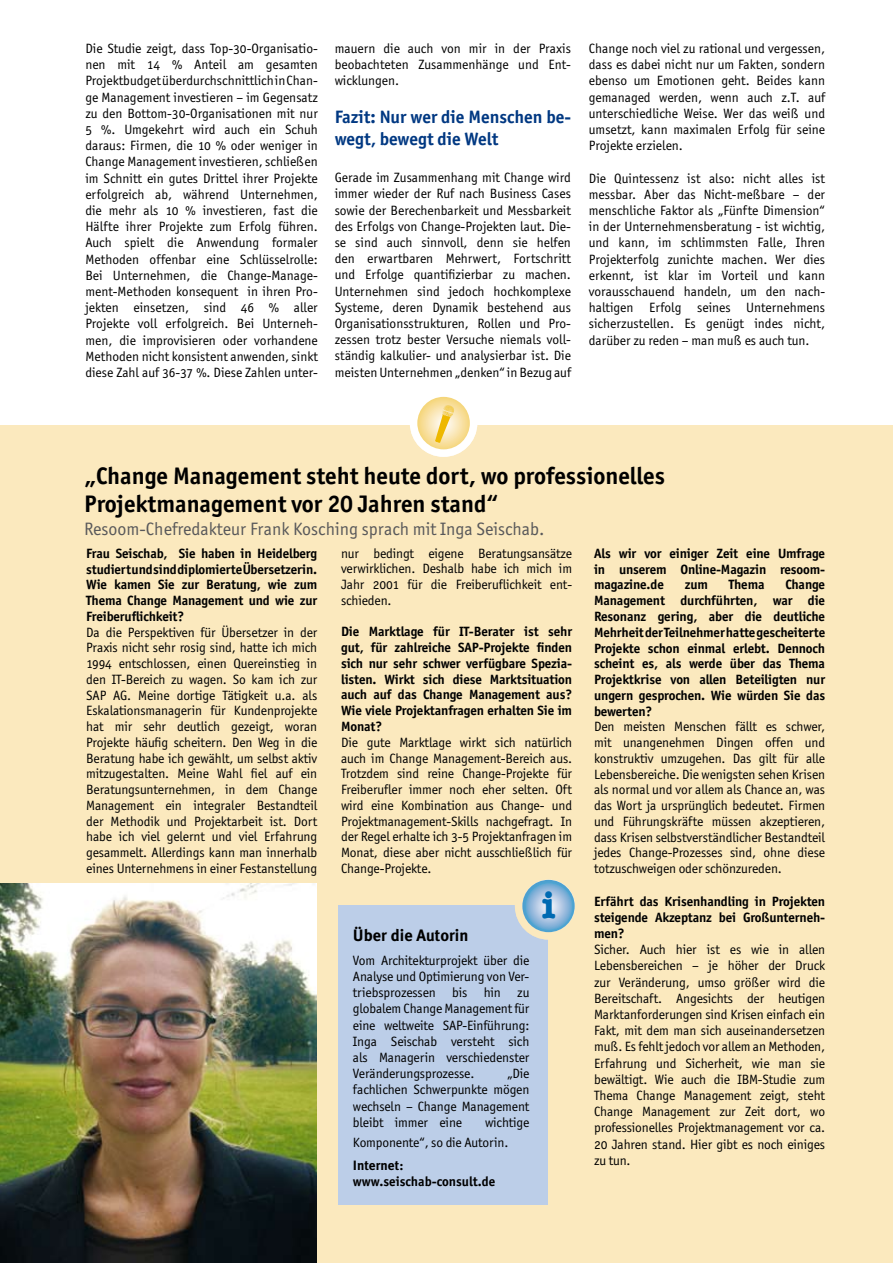
<style>
.page{position:relative;width:893px;height:1263px;background:#fff}
.page>*{position:absolute;margin:0;border:0;box-sizing:border-box;transform-origin:0 0}
.t1{font:700 37.2px "American Typewriter";color:#006ab2}
.t2{font:700 24px/28.5px "Officina San ITC";color:#000}
.t3{font:18px "Officina San ITC";color:#58585a}
.t4{font:700 18px/21.6px "Officina San ITC";color:#003882}
.t5{font:700 16.5px "Meta Plus";color:#000}
.t6{font:13.5px/16.2px "Officina San ITC Book OS";letter-spacing:-.005em;color:#000;text-align:justify}
.t7{font:700 13.5px/15.8px "Officina San ITC";letter-spacing:-.01em;color:#000;text-align:justify}
.t8{font:13.5px/16.2px "Officina San ITC";letter-spacing:-.01em;color:#000;text-align:justify}
.t9{font:700 13.5px "Meta Plus";color:#000}
</style>
<div class="page">
<div style="left:0;top:425px;width:893px;height:838px;background:#fbe9be"></div>
<svg style="left:414px;top:393px;width:60px;height:60px"></svg>
<div style="left:410px;top:389px;width:67px;height:68px;border:8px solid #fff;border-radius:50%"></div>
<svg style="left:432px;top:405px;width:23px;height:39px"></svg>
<img style="left:0;top:883px;width:316px;height:380px">
<div style="left:338px;top:906px;width:209px;height:299px;background:#bccee8"></div>
<svg style="left:519px;top:876px;width:60px;height:60px"></svg>
<div style="left:515px;top:872px;width:67px;height:68px;border:8px solid #fbe9be;border-radius:50%"></div>
<svg style="left:522px;top:880px;width:53px;height:52px;background:#8fbbdc"></svg>
<p class="t6" style="left:85px;top:40px;width:234px">Die Studie zeigt, dass Top-30-Organisatio&shy;nen mit 14 % Anteil am gesamten Projektbudget überdurchschnittlich in Chan&shy;ge Management investieren – im Gegensatz zu den Bottom-30-Organisationen mit nur 5 %. Umgekehrt wird auch ein Schuh daraus: Firmen, die 10 % oder weniger in Change Management investieren, schließen im Schnitt ein gutes Drittel ihrer Projekte erfolgreich ab, während Unternehmen, die mehr als 10 % investieren, fast die Hälfte ihrer Projekte zum Erfolg führen.<br>Auch spielt die Anwendung formaler Methoden offenbar eine Schlüsselrolle:<br>Bei Unternehmen, die Change-Manage&shy;ment-Methoden konsequent in ihren Pro&shy;jekten einsetzen, sind 46 % aller Projekte voll erfolgreich. Bei Unterneh&shy;men, die improvisieren oder vorhandene Methoden nicht konsistent anwenden, sinkt diese Zahl auf 36-37 %. Diese Zahlen unter-</p>
<p class="t6" style="left:335px;top:40px;width:238px">mauern die auch von mir in der Praxis beobachteten Zusammenhänge und Ent&shy;wicklungen.</p>
<h3 class="t4" style="left:335px;top:106px;width:238px">Fazit: Nur wer die Menschen be&shy;wegt, bewegt die Welt</h3>
<p class="t6" style="left:335px;top:169px;width:238px">Gerade im Zusammenhang mit Change wird immer wieder der Ruf nach Business Cases sowie der Berechenbarkeit und Messbarkeit des Erfolgs von Change-Projekten laut. Die&shy;se sind auch sinnvoll, denn sie helfen den erwartbaren Mehrwert, Fortschritt und Erfolge quantifizierbar zu machen.<br>Unternehmen sind jedoch hochkomplexe Systeme, deren Dynamik bestehend aus Organisationsstrukturen, Rollen und Pro&shy;zessen trotz bester Versuche niemals voll&shy;ständig kalkulier- und analysierbar ist. Die meisten Unternehmen „denken“ in Bezug auf</p>
<p class="t6" style="left:589px;top:40px;width:238px">Change noch viel zu rational und vergessen, dass es dabei nicht nur um Fakten, sondern ebenso um Emotionen geht. Beides kann gemanaged werden, wenn auch z.T. auf unterschiedliche Weise. Wer das weiß und umsetzt, kann maximalen Erfolg für seine Projekte erzielen.</p>
<p class="t6" style="left:589px;top:170px;width:238px">Die Quintessenz ist also: nicht alles ist messbar. Aber das Nicht-meßbare – der menschliche Faktor als „Fünfte Dimension“ in der Unternehmensberatung - ist wichtig, und kann, im schlimmsten Falle, Ihren Projekterfolg zunichte machen. Wer dies erkennt, ist klar im Vorteil und kann vorausschauend handeln, um den nach&shy;haltigen Erfolg seines Unternehmens sicherzustellen. Es genügt indes nicht, darüber zu reden – man muß es auch tun.</p>
<h2 class="t2" style="left:84px;top:461px;width:582px">„Change Management steht heute dort, wo professionelles<br>Projektmanagement vor 20 Jahren stand“</h2>
<h3 class="t3" style="left:84px;top:518px;width:462px">Resoom-Chefredakteur Frank Kosching sprach mit Inga Seischab.</h3>
<p class="t7" style="left:86px;top:545px;width:233px">Frau Seischab, Sie haben in Heidelberg studiert und sind diplomierte Übersetzerin.<br>Wie kamen Sie zur Beratung, wie zum Thema Change Management und wie zur Freiberuflichkeit?</p>
<p class="t6" style="left:86px;top:624px;width:233px;line-height:15.8px">Da die Perspektiven für Übersetzer in der Praxis nicht sehr rosig sind, hatte ich mich 1994 entschlossen, einen Quereinstieg in den IT-Bereich zu wagen. So kam ich zur SAP AG. Meine dortige Tätigkeit u.a. als Eskalationsmanagerin für Kundenprojekte hat mir sehr deutlich gezeigt, woran Projekte häufig scheitern. Den Weg in die Beratung habe ich gewählt, um selbst aktiv mitzugestalten. Meine Wahl fiel auf ein Beratungsunternehmen, in dem Change Management ein integraler Bestandteil der Methodik und Projektarbeit ist. Dort habe ich viel gelernt und viel Erfahrung gesammelt. Allerdings kann man innerhalb eines Unternehmens in einer Festanstellung</p>
<p class="t6" style="left:341px;top:545px;width:232px;line-height:15.8px">nur bedingt eigene Beratungsansätze verwirklichen. Deshalb habe ich mich im Jahr 2001 für die Freiberuflichkeit ent&shy;schieden.</p>
<p class="t7" style="left:341px;top:624px;width:233px">Die Marktlage für IT-Berater ist sehr gut, für zahlreiche SAP-Projekte finden sich nur sehr schwer verfügbare Spezia&shy;listen. Wirkt sich diese Marktsituation auch auf das Change Management aus?<br>Wie viele Projektanfragen erhalten Sie im Monat?</p>
<p class="t6" style="left:341px;top:734px;width:233px;line-height:15.8px">Die gute Marktlage wirkt sich natürlich auch im Change Management-Bereich aus.<br>Trotzdem sind reine Change-Projekte für Freiberufler immer noch eher selten. Oft wird eine Kombination aus Change- und Projektmanagement-Skills nachgefragt. In der Regel erhalte ich 3-5 Projektanfragen im Monat, diese aber nicht ausschließlich für Change-Projekte.</p>
<p class="t5" style="left:353px;top:926px;width:117px">Über die Autorin</p>
<p class="t8" style="left:353px;top:952px;width:178px">Vom Architekturprojekt über die Analyse und Optimierung von Ver&shy;triebsprozessen bis hin zu globalem Change Management für eine weltweite SAP-Einführung:<br>Inga Seischab versteht sich als Managerin verschiedenster Veränderungsprozesse.</p>
<p class="t8" style="left:353px;top:1065px;width:178px;text-indent:154px">„Die fachlichen Schwerpunkte mögen wechseln – Change Management bleibt immer eine</p>
<p class="t8" style="left:353px;top:1112px;width:178px;line-height:19.8px;text-indent:132px">wichtige<br>Komponente“, so die Autorin.</p>
<p class="t9" style="left:353px;top:1157px;width:52px">Internet:</p>
<p class="t7" style="left:353px;top:1174px;width:144px">www.seischab-consult.de</p>
<h1 class="t1" style="left:542px;top:882px;width:15px">i</h1>
<p class="t7" style="left:594px;top:545px;width:233px">Als wir vor einiger Zeit eine Umfrage in unserem Online-Magazin resoom&shy;magazine.de</p>
<p class="t7" style="left:594px;top:577px;width:233px;text-indent:191px">Change Management durchführten, war die Resonanz gering, aber die deutliche Mehrheit der Teilnehmer hatte gescheiterte Projekte schon einmal erlebt. Dennoch scheint es, als werde über das Thema Projektkrise von allen Beteiligten nur ungern gesprochen. Wie würden Sie das bewerten?</p>
<p class="t6" style="left:594px;top:719px;width:233px;line-height:15.8px">Den meisten Menschen fällt es schwer, mit unangenehmen Dingen offen und konstruktiv umzugehen. Das gilt für alle Lebensbereiche. Die wenigsten sehen Krisen als normal und vor allem als Chance an, was das Wort ja ursprünglich bedeutet. Firmen und Führungskräfte müssen akzeptieren, dass Krisen selbstverständlicher Bestandteil jedes Change-Prozesses sind, ohne diese totzuschweigen oder schönzureden.</p>
<p class="t7" style="left:594px;top:893px;width:232px;line-height:16.2px">Erfährt das Krisenhandling in Projekten steigende Akzeptanz bei Großunterneh&shy;men?</p>
<p class="t6" style="left:594px;top:941px;width:233px">Sicher. Auch hier ist es wie in allen Lebensbereichen – je höher der Druck zur Veränderung, umso größer wird die Bereitschaft. Angesichts der heutigen Marktanforderungen sind Krisen einfach ein Fakt, mit dem man sich auseinandersetzen muß. Es fehlt jedoch vor allem an Methoden, Erfahrung und Sicherheit, wie man sie bewältigt. Wie auch die IBM-Studie zum Thema Change Management zeigt, steht Change Management zur Zeit dort, wo professionelles Projektmanagement vor ca.<br>20 Jahren stand. Hier gibt es noch einiges zu tun.</p>
<p class="t7" style="left:685px;top:577px;width:25px">zum</p>
<p class="t7" style="left:729px;top:577px;width:37px">Thema</p>
</div>
